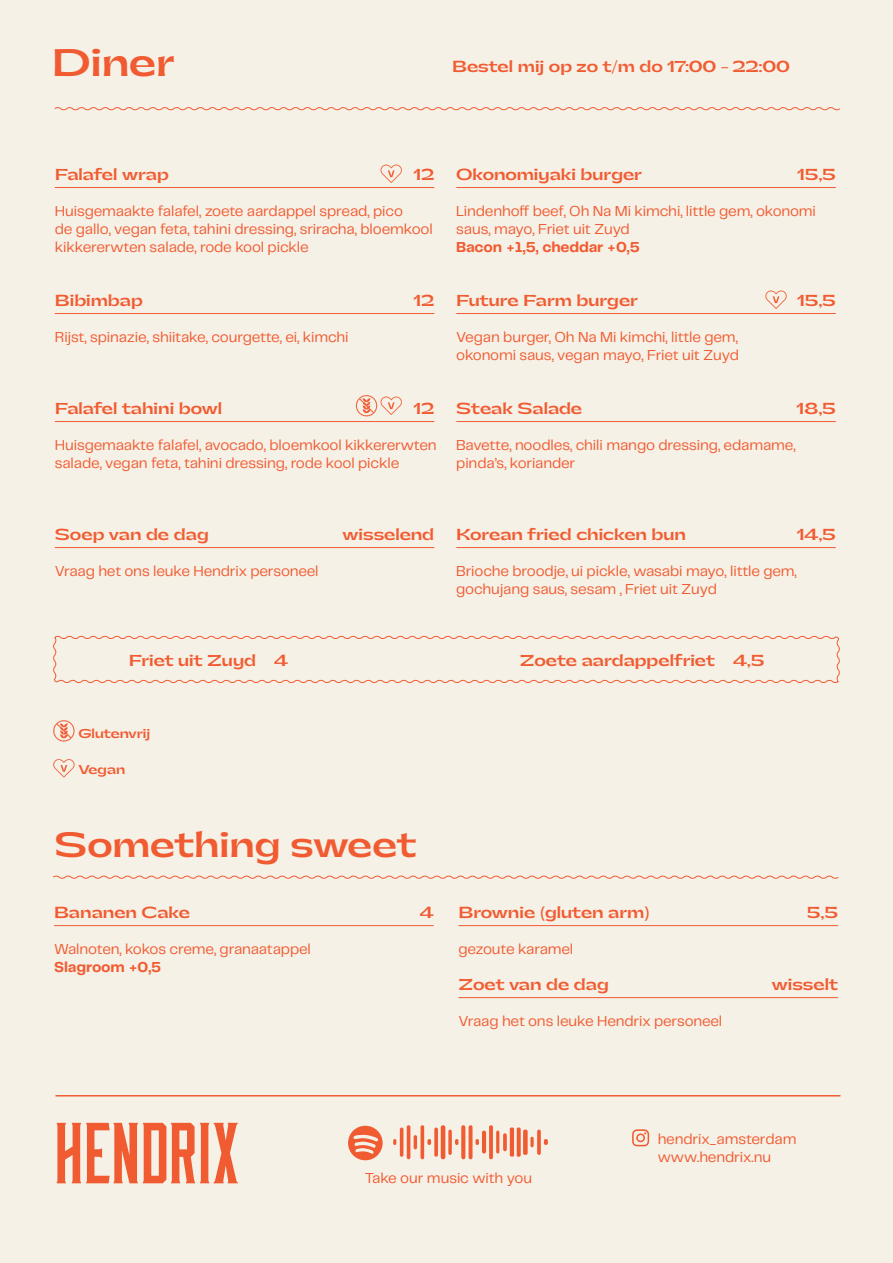
<style>
.page{position:relative;width:893px;height:1263px;background:#f6f1e6}
.page>*{position:absolute;margin:0;border:0;box-sizing:border-box;transform-origin:0 0}
.t1{font:700 36px "Gatwick";letter-spacing:-.005em;color:#f15b32}
.t2{font:700 33px "Gatwick";letter-spacing:-.005em;color:#f15b32}
.t3{font:15px/18px "Telegraf";letter-spacing:-.01em;color:#f15b32}
.t4{font:700 15px "Gatwick";color:#f15b32}
.t5{font:700 15px "Telegraf";letter-spacing:-.01em;color:#f15b32}
.t6{font:700 12px "Gatwick";color:#f15b32}
</style>
<div class="page">
<svg style="left:54px;top:107px;width:786px;height:4px"></svg>
<hr style="left:55px;top:187px;width:379px;height:1px;background:#f15b32">
<hr style="left:55px;top:313px;width:379px;height:1px;background:#f15b32">
<hr style="left:55px;top:421px;width:379px;height:1px;background:#f15b32">
<hr style="left:55px;top:547px;width:379px;height:1px;background:#f15b32">
<hr style="left:456px;top:187px;width:380px;height:1px;background:#f15b32">
<hr style="left:456px;top:313px;width:380px;height:1px;background:#f15b32">
<hr style="left:456px;top:421px;width:380px;height:1px;background:#f15b32">
<hr style="left:456px;top:547px;width:380px;height:1px;background:#f15b32">
<svg style="left:53px;top:635px;width:787px;height:48px"></svg>
<svg style="left:348px;top:1126px;width:35px;height:34px"></svg>
<svg style="left:393px;top:1125px;width:155px;height:34px"></svg>
<hr style="left:56px;top:1095px;width:784px;height:1px;background:#f15b32">
<svg style="left:57px;top:1123px;width:181px;height:60px"></svg>
<svg style="left:632px;top:1129px;width:17px;height:17px"></svg>
<svg style="left:53px;top:720px;width:22px;height:22px"></svg>
<svg style="left:53px;top:759px;width:22px;height:18px"></svg>
<svg style="left:765px;top:290px;width:22px;height:19px"></svg>
<svg style="left:356px;top:395px;width:46px;height:21px"></svg>
<svg style="left:380px;top:164px;width:22px;height:19px"></svg>
<hr style="left:54px;top:925px;width:380px;height:1px;background:#f15b32">
<hr style="left:458px;top:925px;width:380px;height:1px;background:#f15b32">
<hr style="left:458px;top:997px;width:380px;height:1px;background:#f15b32">
<svg style="left:53px;top:875px;width:786px;height:4px"></svg>
<p class="t1" style="left:52px;top:38px;width:124px">Diner</p>
<p class="t4" style="left:452px;top:56px;width:340px">Bestel mij op zo t/m do 17:00 - 22:00</p>
<p class="t4" style="left:55px;top:164px;width:115px">Falafel wrap</p>
<p class="t4" style="left:414px;top:164px;width:22px">12</p>
<p class="t3" style="left:55px;top:202px;width:350px">Huisgemaakte falafel, zoete aardappel spread, pico</p>
<p class="t3" style="left:55px;top:220px;width:379px">de gallo, vegan feta, tahini dressing, sriracha, bloemkool kikkererwten salade, rode kool pickle</p>
<p class="t4" style="left:55px;top:290px;width:89px">Bibimbap</p>
<p class="t4" style="left:414px;top:290px;width:22px">12</p>
<p class="t3" style="left:55px;top:328px;width:295px">Rijst, spinazie, shiitake, courgette, ei, kimchi</p>
<p class="t4" style="left:55px;top:398px;width:169px">Falafel tahini bowl</p>
<p class="t4" style="left:414px;top:398px;width:22px">12</p>
<p class="t3" style="left:55px;top:436px;width:383px">Huisgemaakte falafel, avocado, bloemkool kikkererwten salade, vegan feta, tahini dressing, rode kool pickle</p>
<p class="t4" style="left:456px;top:164px;width:187px">Okonomiyaki burger</p>
<p class="t4" style="left:798px;top:164px;width:40px">15,5</p>
<p class="t3" style="left:456px;top:202px;width:361px">Lindenhoff beef, Oh Na Mi kimchi, little gem, okonomi saus, mayo, Friet uit Zuyd</p>
<p class="t5" style="left:456px;top:237px;width:185px">Bacon +1,5, cheddar +0,5</p>
<p class="t4" style="left:456px;top:290px;width:183px">Future Farm burger</p>
<p class="t4" style="left:798px;top:290px;width:40px">15,5</p>
<p class="t3" style="left:456px;top:328px;width:283px">Vegan burger, Oh Na Mi kimchi, little gem,</p>
<p class="t3" style="left:456px;top:346px;width:284px">okonomi saus, vegan mayo, Friet uit Zuyd</p>
<p class="t4" style="left:456px;top:398px;width:127px">Steak Salade</p>
<p class="t4" style="left:797px;top:398px;width:40px">18,5</p>
<p class="t3" style="left:456px;top:436px;width:341px">Bavette, noodles, chili mango dressing, edamame, pinda’s, koriander</p>
<p class="t4" style="left:55px;top:524px;width:155px">Soep van de dag</p>
<p class="t4" style="left:343px;top:524px;width:93px">wisselend</p>
<p class="t3" style="left:55px;top:562px;width:265px">Vraag het ons leuke Hendrix personeel</p>
<p class="t4" style="left:129px;top:650px;width:161px">Friet uit Zuyd 4</p>
<p class="t4" style="left:456px;top:524px;width:231px">Korean fried chicken bun</p>
<p class="t4" style="left:797px;top:524px;width:40px">14,5</p>
<p class="t3" style="left:456px;top:562px;width:342px">Brioche broodje, ui pickle, wasabi mayo, little gem, gochujang saus, sesam , Friet uit Zuyd</p>
<p class="t4" style="left:520px;top:650px;width:246px">Zoete aardappelfriet 4,5</p>
<p class="t6" style="left:78px;top:725px;width:74px">Glutenvrij</p>
<p class="t6" style="left:78px;top:761px;width:48px">Vegan</p>
<p class="t2" style="left:54px;top:822px;width:364px">Something sweet</p>
<p class="t4" style="left:54px;top:902px;width:138px">Bananen Cake</p>
<p class="t4" style="left:420px;top:902px;width:15px">4</p>
<p class="t3" style="left:54px;top:940px;width:258px">Walnoten, kokos creme, granaatappel</p>
<p class="t5" style="left:54px;top:957px;width:109px">Slagroom +0,5</p>
<p class="t4" style="left:458px;top:902px;width:193px">Brownie (gluten arm)</p>
<p class="t4" style="left:807px;top:902px;width:32px">5,5</p>
<p class="t3" style="left:458px;top:940px;width:116px">gezoute karamel</p>
<p class="t4" style="left:458px;top:974px;width:152px">Zoet van de dag</p>
<p class="t4" style="left:772px;top:974px;width:68px">wisselt</p>
<p class="t3" style="left:458px;top:1012px;width:265px">Vraag het ons leuke Hendrix personeel</p>
<p class="t3" style="left:658px;top:1129px;width:140px">hendrix_amsterdam</p>
<p class="t3" style="left:658px;top:1147px;width:115px">www.hendrix.nu</p>
<p class="t3" style="left:365px;top:1168px;width:169px">Take our music with you</p>
</div>
